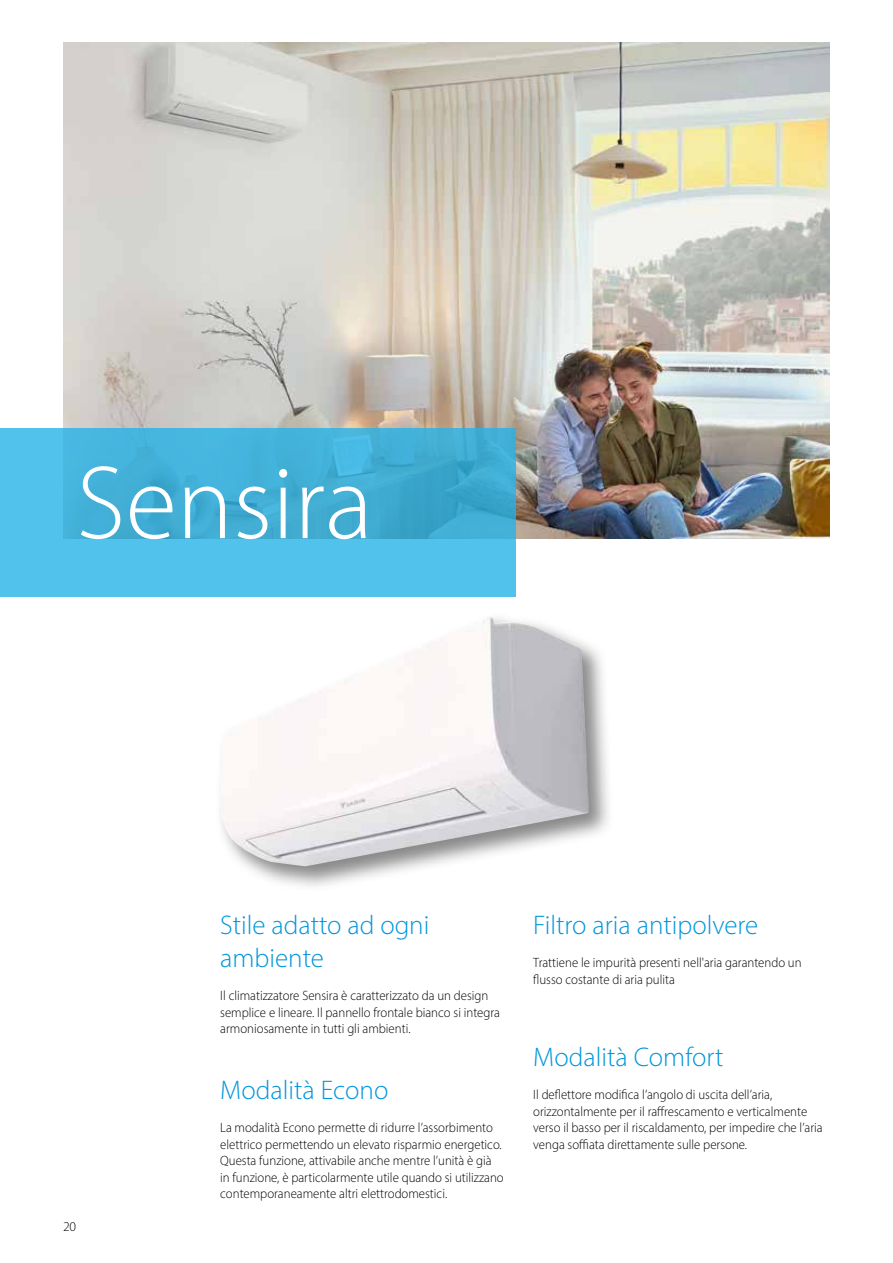
<style>
.page{position:relative;width:893px;height:1263px;background:#fff}
.page>*{position:absolute;margin:0;border:0;box-sizing:border-box;transform-origin:0 0}
.t1{font:300 105px "Myriad Pro";color:#fff}
.t2{font:300 27px/33px "Myriad Pro";color:#0095db}
.t3{font:300 13.5px/16.5px "Myriad Pro";color:#000;scale:.95 1}
.t4{font:300 13.5px "Myriad Pro";color:#000}
</style>
<div class="page">
<img style="left:64px;top:43px;width:765px;height:495px">
<svg style="left:0;top:428px;width:516px;height:168px;background:#47b6de"></svg>
<div style="left:215px;top:612px;width:399px;height:280px;background:#646363;opacity:.75"></div>
<img style="left:220px;top:617px;width:369px;height:249px">
<h1 class="t1" style="left:77px;top:440px;width:298px">Sensira</h1>
<p class="t4" style="left:64px;top:1218px;width:14px">20</p>
<h2 class="t2" style="left:220px;top:908px;width:211px">Stile adatto ad ogni ambiente</h2>
<p class="t3" style="left:220px;top:987px;width:296px">Il climatizzatore Sensira è caratterizzato da un design semplice e lineare. Il pannello frontale bianco si integra armoniosamente in tutti gli ambienti.</p>
<h2 class="t2" style="left:220px;top:1073px;width:170px">Modalità Econo</h2>
<p class="t3" style="left:220px;top:1119px;width:300px">La modalità Econo permette di ridurre l’assorbimento elettrico permettendo un elevato risparmio energetico.<br>Questa funzione, attivabile anche mentre l’unità è già in funzione, è particolarmente utile quando si utilizzano contemporaneamente altri elettrodomestici.</p>
<h2 class="t2" style="left:533px;top:908px;width:227px">Filtro aria antipolvere</h2>
<p class="t3" style="left:533px;top:954px;width:284px">Trattiene le impurità presenti nell'aria garantendo un flusso costante di aria pulita</p>
<h2 class="t2" style="left:533px;top:1040px;width:192px">Modalità Comfort</h2>
<p class="t3" style="left:533px;top:1086px;width:306px">Il deflettore modifica l’angolo di uscita dell’aria, orizzontalmente per il raffrescamento e verticalmente verso il basso per il riscaldamento, per impedire che l’aria venga soffiata direttamente sulle persone.</p>
</div>
